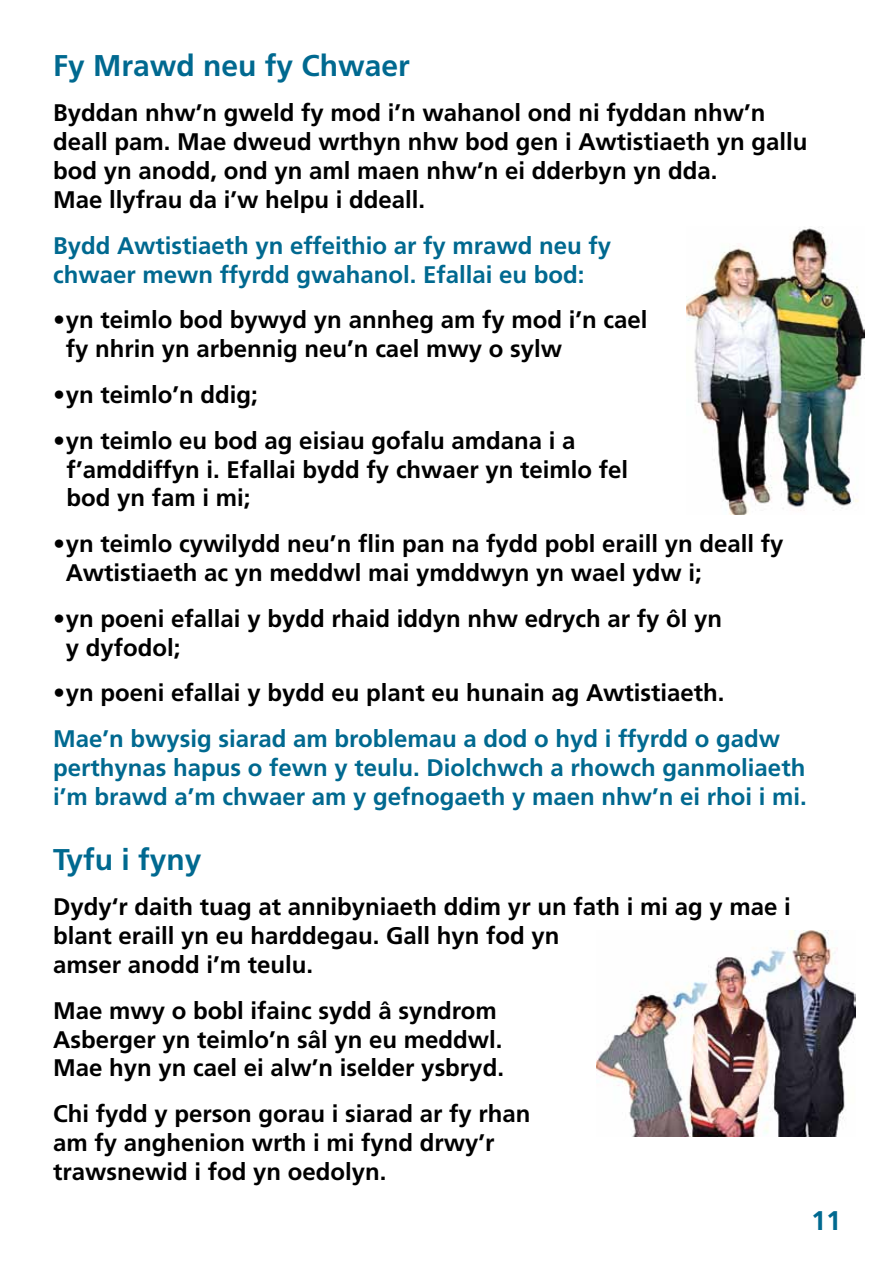
<style>
.page{position:relative;width:893px;height:1263px;background:#fff}
.page>*{position:absolute;margin:0;border:0;box-sizing:border-box;transform-origin:0 0}
.t1{font:700 30px "Frutiger LT Std";color:#006990}
.t2{font:700 27px "Frutiger LT Std";color:#006990}
.t3{font:700 24px/28.8px "Frutiger LT Std";color:#000}
.t4{font:700 24px/28.8px "Frutiger LT Std";color:#006990}
</style>
<div class="page">
<img style="left:686px;top:228px;width:179px;height:287px">
<img style="left:596px;top:930px;width:260px;height:206px">
<p class="t1" style="left:53px;top:48px;width:358px">Fy Mrawd neu fy Chwaer</p>
<p class="t3" style="left:53px;top:99px;width:756px">Byddan nhw’n gweld fy mod i’n wahanol ond ni fyddan nhw’n deall pam. Mae dweud wrthyn nhw bod gen i Awtistiaeth yn gallu bod yn anodd, ond yn aml maen nhw’n ei dderbyn yn dda.<br>Mae llyfrau da i’w helpu i ddeall.</p>
<p class="t4" style="left:53px;top:231px;width:559px">Bydd Awtistiaeth yn effeithio ar fy mrawd neu fy chwaer mewn ffyrdd gwahanol. Efallai eu bod:</p>
<p class="t3" style="left:66px;top:306px;width:583px;text-indent:-13px">• yn teimlo bod bywyd yn annheg am fy mod i’n cael fy nhrin yn arbennig neu’n cael mwy o sylw</p>
<p class="t3" style="left:53px;top:380px;width:206px">• yn teimlo’n ddig;</p>
<p class="t3" style="left:66px;top:426px;width:563px;text-indent:-13px">• yn teimlo eu bod ag eisiau gofalu amdana i a f’amddiffyn i. Efallai bydd fy chwaer yn teimlo fel bod yn fam i mi;</p>
<p class="t3" style="left:66px;top:530px;width:719px;text-indent:-13px">• yn teimlo cywilydd neu’n flin pan na fydd pobl eraill yn deall fy<br>Awtistiaeth ac yn meddwl mai ymddwyn yn wael ydw i;</p>
<p class="t3" style="left:66px;top:604px;width:658px;text-indent:-13px">• yn poeni efallai y bydd rhaid iddyn nhw edrych ar fy ôl yn y dyfodol;</p>
<p class="t3" style="left:53px;top:679px;width:673px">• yn poeni efallai y bydd eu plant eu hunain ag Awtistiaeth.</p>
<p class="t4" style="left:53px;top:725px;width:755px">Mae’n bwysig siarad am broblemau a dod o hyd i ffyrdd o gadw perthynas hapus o fewn y teulu. Diolchwch a rhowch ganmoliaeth i’m brawd a’m chwaer am y gefnogaeth y maen nhw’n ei rhoi i mi.</p>
<p class="t1" style="left:53px;top:841px;width:150px">Tyfu i fyny</p>
<p class="t3" style="left:53px;top:893px;width:739px">Dydy‘r daith tuag at annibyniaeth ddim yr un fath i mi ag y mae i blant eraill yn eu harddegau. Gall hyn fod yn<br>amser anodd i’m teulu.</p>
<p class="t3" style="left:53px;top:996px;width:452px">Mae mwy o bobl ifainc sydd â syndrom<br>Asberger yn teimlo’n sâl yn eu meddwl.<br>Mae hyn yn cael ei alw’n iselder ysbryd.</p>
<p class="t3" style="left:53px;top:1100px;width:479px">Chi fydd y person gorau i siarad ar fy rhan am fy anghenion wrth i mi fynd drwy’r trawsnewid i fod yn oedolyn.</p>
<p class="t2" style="left:811px;top:1205px;width:32px">11</p>
</div>
